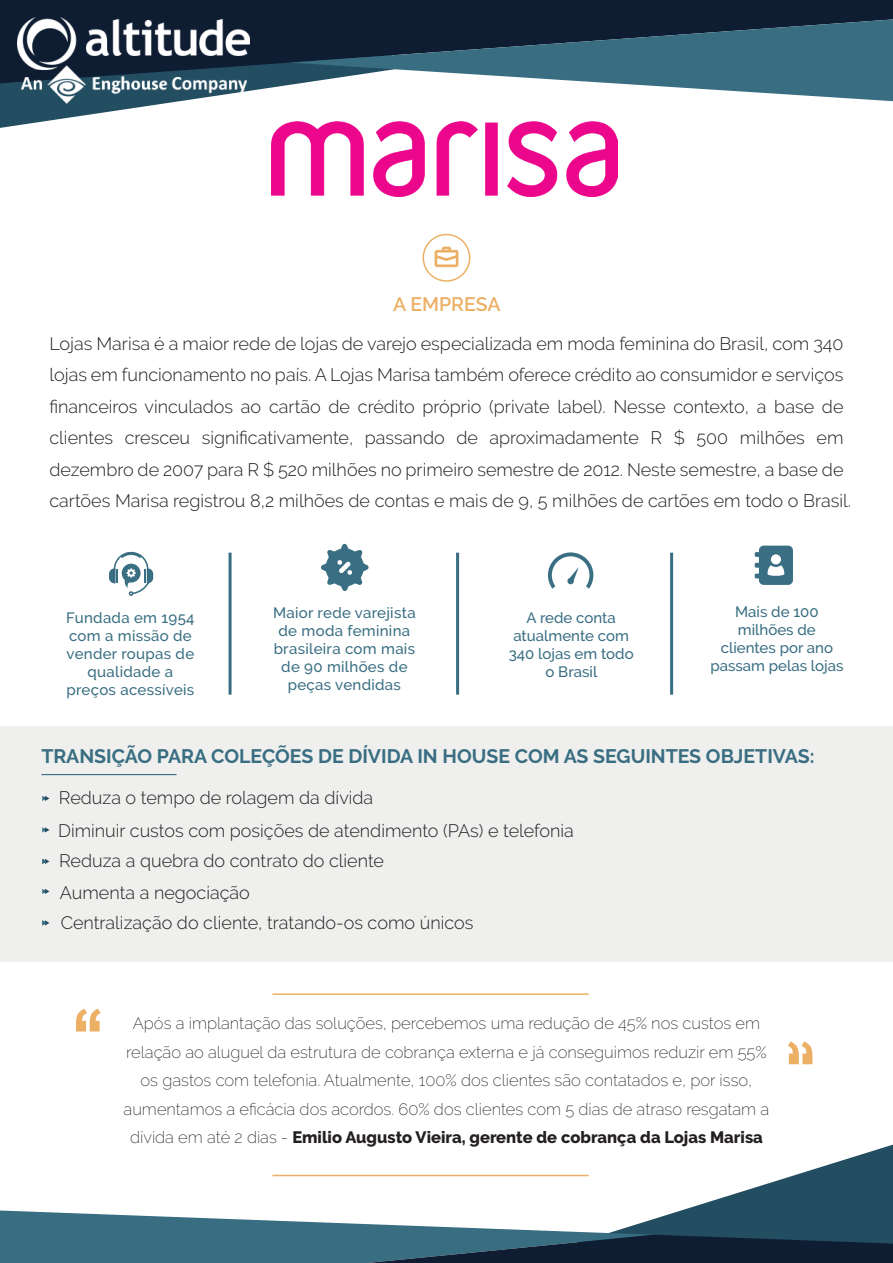
<style>
.page{position:relative;width:893px;height:1263px;background:#fff}
.page>*{position:absolute;margin:0;border:0;box-sizing:border-box;transform-origin:0 0}
.t1{font:90px "Arial";color:#ecb065}
.t2{font:700 19.5px "Raleway";color:#396e82}
.t3{font:600 19.5px "Raleway";color:#ecb065}
.t4{font:300 18px/31.5px "Raleway";color:#231f20}
.t5{font:200 16.5px/28.5px "Raleway";color:#231f20;text-align:center}
.t6{font:500 15px/18px "Raleway";letter-spacing:.02em;color:#396e82;text-align:center}
.t7{font:500 15px/18px "Raleway";color:#396e82;text-align:center}
.s1{font-weight:800}
</style>
<div class="page">
<svg style="left:434px;top:246px;width:25px;height:22px"></svg>
<div style="left:423px;top:234px;width:47px;height:48px;border:2px solid #ecb065;border-radius:50%"></div>
<svg style="left:0;top:1144px;width:893px;height:119px"></svg>
<svg style="left:0;top:83px;width:394px;height:45px"></svg>
<div style="left:0;top:0;width:893px;height:83px;background:#0f1d32"></div>
<svg style="left:290px;top:19px;width:603px;height:82px;fill:#396e82"></svg>
<img style="left:271px;top:122px;width:347px;height:74px">
<svg style="left:548px;top:552px;width:45px;height:37px"></svg>
<svg style="left:755px;top:546px;width:38px;height:39px"></svg>
<svg style="left:109px;top:551px;width:44px;height:45px"></svg>
<svg style="left:321px;top:543px;width:48px;height:48px"></svg>
<hr style="left:229px;top:553px;width:3px;height:142px;background:#396e82">
<hr style="left:456px;top:553px;width:3px;height:142px;background:#396e82">
<hr style="left:670px;top:553px;width:3px;height:142px;background:#396e82">
<div style="left:0;top:726px;width:892px;height:236px;background:#efefee"></div>
<hr style="left:41px;top:774px;width:135px;height:1px;background:#396e82">
<svg style="left:42px;top:796px;width:8px;height:5px"></svg>
<svg style="left:42px;top:827px;width:8px;height:5px"></svg>
<svg style="left:42px;top:859px;width:8px;height:5px"></svg>
<svg style="left:42px;top:889px;width:8px;height:5px"></svg>
<svg style="left:42px;top:920px;width:8px;height:5px"></svg>
<hr style="left:272px;top:1175px;width:317px;height:1px;background:#ecb065">
<svg style="left:76px;top:1008px;width:25px;height:24px"></svg>
<hr style="left:272px;top:993px;width:317px;height:2px;background:#ecb065">
<img style="left:19px;top:4px;width:231px;height:102px">
<svg style="left:788px;top:1041px;width:25px;height:24px"></svg>
<p class="t3" style="left:393px;top:293px;width:109px">A EMPRESA</p>
<p class="t4" style="left:50px;top:328px;width:803px">Lojas Marisa é a maior rede de lojas de varejo especializada em moda feminina do Brasil, com 340 lojas em funcionamento no país. A Lojas Marisa também oferece crédito ao consumidor e serviços financeiros vinculados ao cartão de crédito próprio (private label). Nesse contexto, a base de clientes cresceu significativamente, passando de aproximadamente R $ 500 milhões em dezembro de 2007 para R $ 520 milhões no primeiro semestre de 2012. Neste semestre, a base de cartões Marisa registrou 8,2 milhões de contas e mais de 9, 5 milhões de cartões em todo o Brasil.</p>
<p class="t6" style="left:66px;top:609px;width:130px">Fundada em 1954 com a missão de vender roupas de qualidade a preços acessíveis</p>
<p class="t6" style="left:273px;top:604px;width:144px">Maior rede varejista de moda feminina brasileira com mais de 90 milhões de peças vendidas</p>
<p class="t7" style="left:509px;top:609px;width:126px">A rede conta atualmente com<br>340 lojas em todo o Brasil</p>
<p class="t7" style="left:710px;top:602px;width:135px">Mais de 100 milhões de clientes por ano passam pelas lojas</p>
<p class="t2" style="left:41px;top:745px;width:775px">TRANSIÇÃO PARA COLEÇÕES DE DÍVIDA IN HOUSE COM AS SEGUINTES OBJETIVAS:</p>
<p class="t4" style="left:59px;top:782px;width:316px">Reduza o tempo de rolagem da dívida</p>
<p class="t4" style="left:58px;top:815px;width:517px">Diminuir custos com posições de atendimento (PAs) e telefonia</p>
<p class="t4" style="left:59px;top:845px;width:326px">Reduza a quebra do contrato do cliente</p>
<p class="t4" style="left:60px;top:877px;width:191px">Aumenta a negociação</p>
<p class="t4" style="left:61px;top:907px;width:414px">Centralização do cliente, tratando-os como únicos</p>
<h1 class="t1" style="left:73px;top:981px;width:31px">“</h1>
<p class="t5" style="left:124px;top:1009px;width:647px">Após a implantação das soluções, percebemos uma redução de 45% nos custos em relação ao aluguel da estrutura de cobrança externa e já conseguimos reduzir em 55% os gastos com telefonia. Atualmente, 100% dos clientes são contatados e, por isso, aumentamos a eficácia dos acordos. 60% dos clientes com 5 dias de atraso resgatam a dívida em até 2 dias - <span class="s1">Emilio Augusto Vieira, gerente de cobrança da Lojas Marisa</span></p>
</div>
